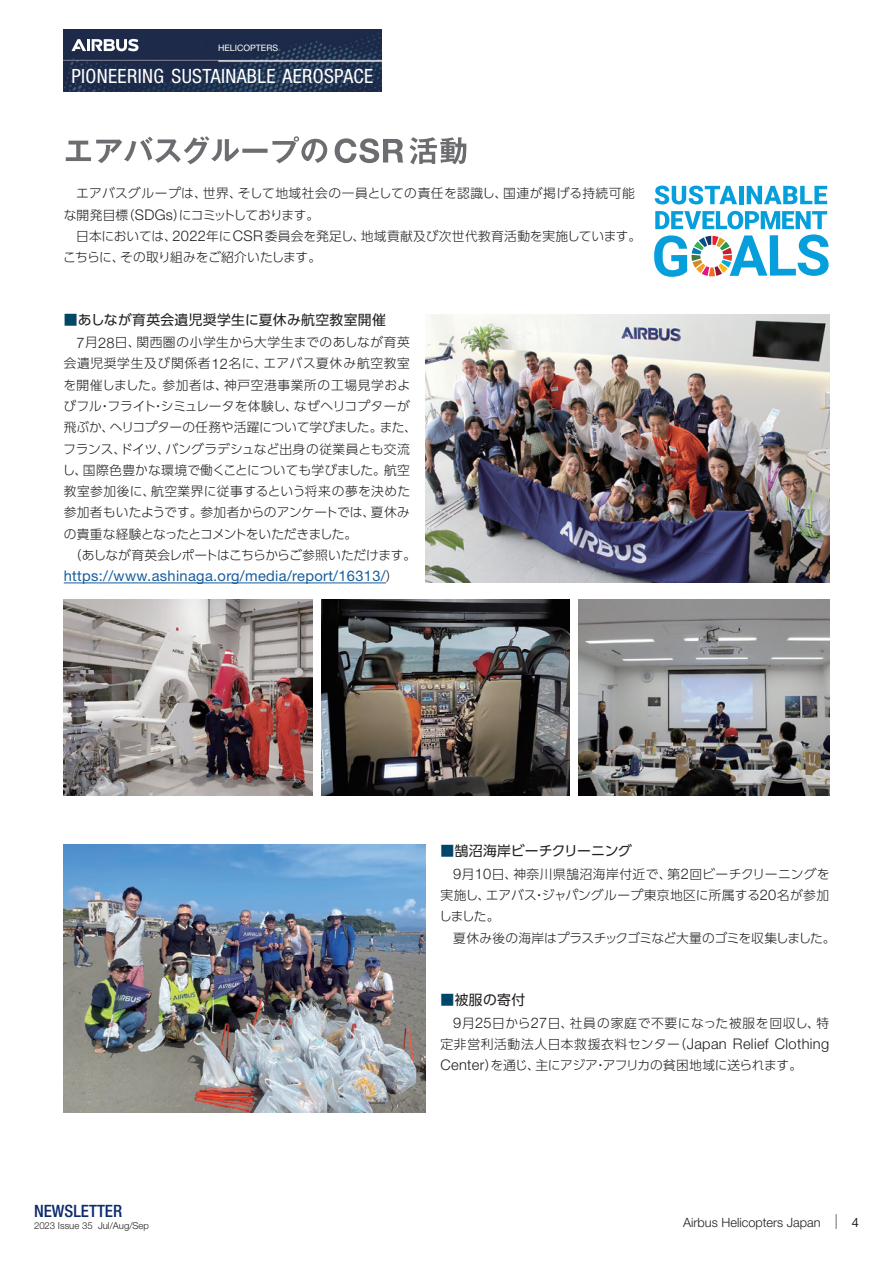
<style>
.page{position:relative;width:893px;height:1263px;background:#fff}
.page>*{position:absolute;margin:0;border:0;box-sizing:border-box;transform-origin:0 0}
.t1{font:condensed 19.65px "Helvetica Neue";letter-spacing:.02em;color:#fff}
.t2{font:500 condensed 16.95px "Helvetica Neue";color:#0d2b6d}
.t3{font:14.7px "Helvetica Neue";letter-spacing:.02em;color:#175d9e}
.t4{font:13.8px "UD Shin Go Pro";letter-spacing:.025em;color:#231f20}
.t5{font:13.8px "UD Shin Go Pro";letter-spacing:-.005em;color:#231f20}
.t6{font:300 12.75px/21.3px "UD Shin Go Pro";letter-spacing:.015em;color:#231f20;text-align:justify}
.t7{font:300 12.75px/21.3px "UD Shin Go Pro";letter-spacing:-.005em;color:#231f20}
.t8{font:300 12.75px "UD Shin Go Pro";letter-spacing:-.02em;color:#231f20}
.t9{font:300 12.75px "UD Shin Go Pro";letter-spacing:-.025em;color:#231f20}
.t10{font:300 12.75px "UD Shin Go Pro";letter-spacing:-.035em;color:#231f20}
.t11{font:300 12.75px "UD Shin Go Pro";letter-spacing:.04em;color:#231f20}
.t12{font:300 12.75px "UD Shin Go Pro";letter-spacing:.05em;color:#231f20}
.t13{font:300 12.75px "UD Shin Go Pro";letter-spacing:.045em;color:#231f20}
.t14{font:300 12.75px "UD Shin Go Pro";letter-spacing:.035em;color:#231f20}
.t15{font:300 12.75px "UD Shin Go Pro";letter-spacing:-.045em;color:#231f20}
.t16{font:300 12.75px "Helvetica Neue";color:#231f20}
.t17{font:12.75px "Helvetica Neue";color:#231f20}
.t18{font:300 9.6px "Helvetica Neue";color:#231f20}
.t19{font:8.85px "Helvetica Neue";color:#fff}
.s1{font-family:"Helvetica Neue";font-size:14.7px}
.s2{color:#00456a}
.s3{font-family:"UD Shin Go Pro";font-weight:300;font-size:12.75px;color:#231f20}
</style>
<div class="page">
<hr style="left:64px;top:583px;width:322px;height:1px;background:#175d9e">
<svg style="left:655px;top:186px;width:82px;height:18px"></svg>
<hr style="left:739px;top:186px;width:4px;height:18px;background:#069edb">
<svg style="left:747px;top:186px;width:80px;height:18px"></svg>
<svg style="left:654px;top:211px;width:175px;height:66px"></svg>
<img style="left:425px;top:315px;width:404px;height:268px">
<img style="left:64px;top:600px;width:249px;height:195px">
<img style="left:321px;top:600px;width:249px;height:195px">
<img style="left:578px;top:600px;width:251px;height:195px">
<img style="left:64px;top:844px;width:361px;height:268px">
<svg style="left:66px;top:136px;width:400px;height:28px"></svg>
<img style="left:64px;top:30px;width:317px;height:61px">
<svg style="left:71px;top:39px;width:68px;height:12px"></svg>
<svg style="left:836px;top:1214px;width:1px;height:15px"></svg>
<p class="t19" style="left:218px;top:43px;width:62px">HELICOPTERS</p>
<h1 class="t1" style="left:71px;top:64px;width:303px">PIONEERING SUSTAINABLE AEROSPACE</h1>
<p class="t6" style="left:64px;top:182px;width:573px;text-indent:13px">エアバスグループは、世界、そして地域社会の一員としての責任を認識し、国連が掲げる持続可能な開発目標（<span class="s1">SDGs</span>）にコミットしております。</p>
<p class="t7" style="left:63px;top:225px;width:580px;text-indent:13px">日本においては、<span class="s1">2022</span>年に<span class="s1">CSR</span>委員会を発足し、地域貢献及び次世代教育活動を実施しています。こちらに、その取り組みをご紹介いたします。</p>
<p class="t4" style="left:64px;top:308px;width:324px"><span class="s2">■</span>あしなが育英会遺児奨学生に夏休み航空教室開催</p>
<p class="t11" style="left:77px;top:332px;width:335px"><span class="s1">7</span>月<span class="s1">28</span>日、関西圏の小学生から大学生までのあしなが育英</p>
<p class="t12" style="left:64px;top:353px;width:348px">会遺児奨学生及び関係者<span class="s1">12</span>名に、エアバス夏休み航空教室</p>
<p class="t13" style="left:63px;top:374px;width:348px">を開催しました。参加者は、神戸空港事業所の工場見学およ</p>
<p class="t6" style="left:64px;top:395px;width:348px">びフル・フライト・シミュレータを体験し、なぜヘリコプターが</p>
<p class="t9" style="left:64px;top:417px;width:355px">飛ぶか、ヘリコプターの任務や活躍について学びました。また、</p>
<p class="t7" style="left:63px;top:437px;width:348px">フランス、ドイツ、バングラデシュなど出身の従業員とも交流</p>
<p class="t6" style="left:62px;top:459px;width:349px">し、国際色豊かな環境で働くことについても学びました。航空</p>
<p class="t14" style="left:64px;top:481px;width:348px">教室参加後に、航空業界に従事するという将来の夢を決めた</p>
<p class="t6" style="left:64px;top:501px;width:348px">参加者もいたようです。参加者からのアンケートでは、夏休み</p>
<p class="t15" style="left:64px;top:523px;width:295px">の貴重な経験となったとコメントをいただきました。</p>
<p class="t10" style="left:69px;top:545px;width:349px">（あしなが育英会レポートはこちらからご参照いただけます。</p>
<p class="t3" style="left:64px;top:567px;width:336px">https://www.ashinaga.org/media/report/16313/<span class="s3">）</span></p>
<h2 class="t2" style="left:34px;top:1201px;width:90px">NEWSLETTER</h2>
<p class="t18" style="left:34px;top:1219px;width:117px">2023 Issue 35 Jul/Aug/Sep</p>
<p class="t5" style="left:441px;top:840px;width:193px"><span class="s2">■</span>鵠沼海岸ビーチクリーニング</p>
<p class="t6" style="left:439px;top:863px;width:392px;text-indent:14px"><span class="s1">9</span>月<span class="s1">10</span>日、神奈川県鵠沼海岸付近で、第<span class="s1">2</span>回ビーチクリーニングを実施し、エアバス・ジャパングループ東京地区に所属する<span class="s1">20</span>名が参加しました。</p>
<p class="t8" style="left:453px;top:927px;width:384px">夏休み後の海岸はプラスチックゴミなど大量のゴミを収集しました。</p>
<p class="t4" style="left:441px;top:989px;width:86px"><span class="s2">■</span>被服の寄付</p>
<p class="t6" style="left:441px;top:1011px;width:390px;text-indent:13px"><span class="s1">9</span>月<span class="s1">25</span>日から<span class="s1">27</span>日、社員の家庭で不要になった被服を回収し、特定非営利活動法人日本救援衣料センター（<span class="s1">Japan Relief Clothing Center</span>）を通じ、主にアジア・アフリカの貧困地域に送られます。</p>
<p class="t16" style="left:683px;top:1215px;width:139px">Airbus Helicopters Japan</p>
<p class="t17" style="left:852px;top:1215px;width:9px">4</p>
</div>
